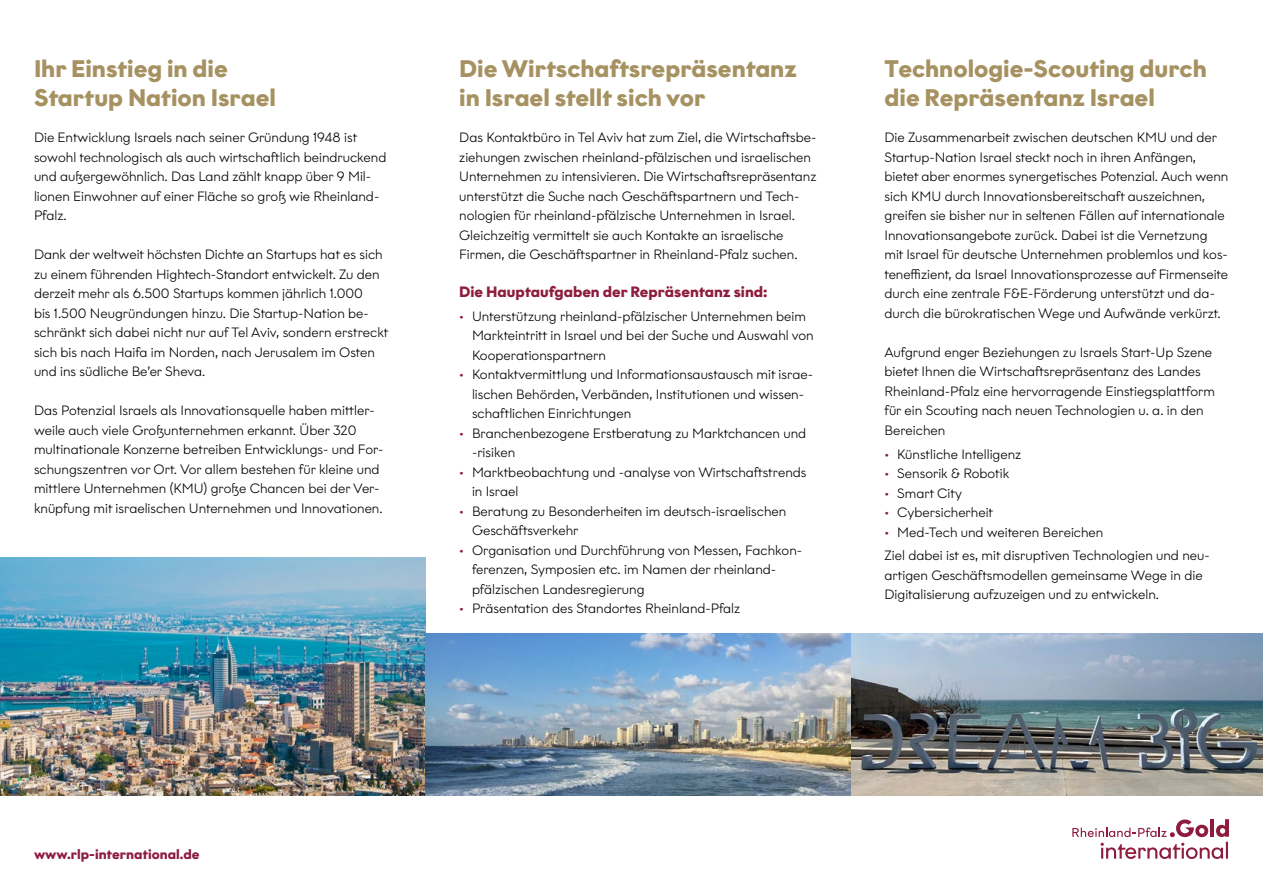
<style>
.page{position:relative;width:1263px;height:893px;background:#fff}
.page>*{position:absolute;margin:0;border:0;box-sizing:border-box;transform-origin:0 0}
.t1{font:700 24px/28.8px "Graphit";color:#a69161}
.t2{font:700 15px "Graphit";color:#8e1c3f}
.t3{font:300 13.5px/19.5px "Graphit";color:#000}
.t4{font:700 13.5px "Graphit";color:#8e1c3f}
.s1{font-size:12px;color:#8e1c3f}
</style>
<div class="page">
<svg style="left:1072px;top:819px;width:157px;height:40px"></svg>
<img style="left:850px;top:634px;width:413px;height:161px">
<img style="left:0;top:557px;width:425px;height:238px">
<img style="left:425px;top:634px;width:425px;height:161px">
<h1 class="t1" style="left:34px;top:54px;width:243px">Ihr Einstieg in die<br>Startup Nation Israel</h1>
<p class="t3" style="left:34px;top:128px;width:354px">Die Entwicklung Israels nach seiner Gründung 1948 ist sowohl technologisch als auch wirtschaftlich beindruckend und außergewöhnlich. Das Land zählt knapp über 9 Mil&shy;lionen Einwohner auf einer Fläche so groß wie Rheinland-Pfalz.</p>
<p class="t3" style="left:34px;top:245px;width:356px">Dank der weltweit höchsten Dichte an Startups hat es sich zu einem führenden Hightech-Standort entwickelt. Zu den derzeit mehr als 6.500 Startups kommen jährlich 1.000<br>bis 1.500 Neugründungen hinzu. Die Startup-Nation be&shy;schränkt sich dabei nicht nur auf Tel Aviv, sondern erstreckt sich bis nach Haifa im Norden, nach Jerusalem im Osten und ins südliche Be’er Sheva.</p>
<p class="t3" style="left:34px;top:401px;width:351px">Das Potenzial Israels als Innovationsquelle haben mittler&shy;weile auch viele Großunternehmen erkannt. Über 320 multinationale Konzerne betreiben Entwicklungs- und For&shy;schungszentren vor Ort. Vor allem bestehen für kleine und mittlere Unternehmen (KMU) große Chancen bei der Ver&shy;knüpfung mit israelischen Unternehmen und Innovationen.</p>
<h1 class="t1" style="left:459px;top:54px;width:339px">Die Wirtschaftsrepräsentanz in Israel stellt sich vor</h1>
<p class="t3" style="left:459px;top:128px;width:359px">Das Kontaktbüro in Tel Aviv hat zum Ziel, die Wirtschaftsbe&shy;ziehungen zwischen rheinland-pfälzischen und israelischen Unternehmen zu intensivieren. Die Wirtschaftsrepräsentanz unterstützt die Suche nach Geschäftspartnern und Tech&shy;nologien für rheinland-pfälzische Unternehmen in Israel.<br>Gleichzeitig vermittelt sie auch Kontakte an israelische Firmen, die Geschäftspartner in Rheinland-Pfalz suchen.</p>
<p class="t2" style="left:459px;top:282px;width:310px">Die Hauptaufgaben der Repräsentanz sind:</p>
<p class="t3" style="left:472px;top:306px;width:343px;text-indent:-13px"><span class="s1">•</span> Unterstützung rheinland-pfälzischer Unternehmen beim<br>Markteintritt in Israel und bei der Suche und Auswahl von<br>Kooperationspartnern</p>
<p class="t3" style="left:472px;top:364px;width:342px;text-indent:-13px"><span class="s1">•</span> Kontaktvermittlung und Informationsaustausch mit israe&shy;lischen Behörden, Verbänden, Institutionen und wissen&shy;schaftlichen Einrichtungen</p>
<p class="t3" style="left:472px;top:423px;width:336px;text-indent:-13px"><span class="s1">•</span> Branchenbezogene Erstberatung zu Marktchancen und -risiken</p>
<p class="t3" style="left:472px;top:462px;width:336px;text-indent:-13px"><span class="s1">•</span> Marktbeobachtung und -analyse von Wirtschaftstrends in Israel</p>
<p class="t3" style="left:472px;top:501px;width:316px;text-indent:-13px"><span class="s1">•</span> Beratung zu Besonderheiten im deutsch-israelischen<br>Geschäftsverkehr</p>
<p class="t3" style="left:472px;top:540px;width:330px;text-indent:-13px"><span class="s1">•</span> Organisation und Durchführung von Messen, Fachkon&shy;ferenzen, Symposien etc. im Namen der rheinland&shy;pfälzischen Landesregierung</p>
<p class="t3" style="left:459px;top:598px;width:282px"><span class="s1">•</span> Präsentation des Standortes Rheinland-Pfalz</p>
<h1 class="t1" style="left:884px;top:54px;width:324px">Technologie-Scouting durch die Repräsentanz Israel</h1>
<p class="t3" style="left:884px;top:128px;width:345px">Die Zusammenarbeit zwischen deutschen KMU und der Startup-Nation Israel steckt noch in ihren Anfängen, bietet aber enormes synergetisches Potenzial. Auch wenn sich KMU durch Innovationsbereitschaft auszeichnen, greifen sie bisher nur in seltenen Fällen auf internationale Innovationsangebote zurück. Dabei ist die Vernetzung mit Israel für deutsche Unternehmen problemlos und kos&shy;teneffizient, da Israel Innovationsprozesse auf Firmenseite durch eine zentrale F&amp;E-Förderung unterstützt und da&shy;durch die bürokratischen Wege und Aufwände verkürzt.</p>
<p class="t3" style="left:884px;top:342px;width:332px">Aufgrund enger Beziehungen zu Israels Start-Up Szene bietet Ihnen die Wirtschaftsrepräsentanz des Landes Rheinland-Pfalz eine hervorragende Einstiegsplattform für ein Scouting nach neuen Technologien u. a. in den Bereichen</p>
<p class="t3" style="left:884px;top:444px;width:138px"><span class="s1">•</span> Künstliche Intelligenz</p>
<p class="t3" style="left:884px;top:463px;width:126px"><span class="s1">•</span> Sensorik &amp; Robotik</p>
<p class="t3" style="left:884px;top:483px;width:79px"><span class="s1">•</span> Smart City</p>
<p class="t3" style="left:884px;top:502px;width:110px"><span class="s1">•</span> Cybersicherheit</p>
<p class="t3" style="left:884px;top:520px;width:327px;line-height:23.7px"><span class="s1">•</span> Med-Tech und weiteren Bereichen<br>Ziel dabei ist es, mit disruptiven Technologien und neu-</p>
<p class="t3" style="left:884px;top:565px;width:320px">artigen Geschäftsmodellen gemeinsame Wege in die<br>Digitalisierung aufzuzeigen und zu entwickeln.</p>
<p class="t4" style="left:34px;top:846px;width:167px">www.rlp-international.de</p>
</div>
